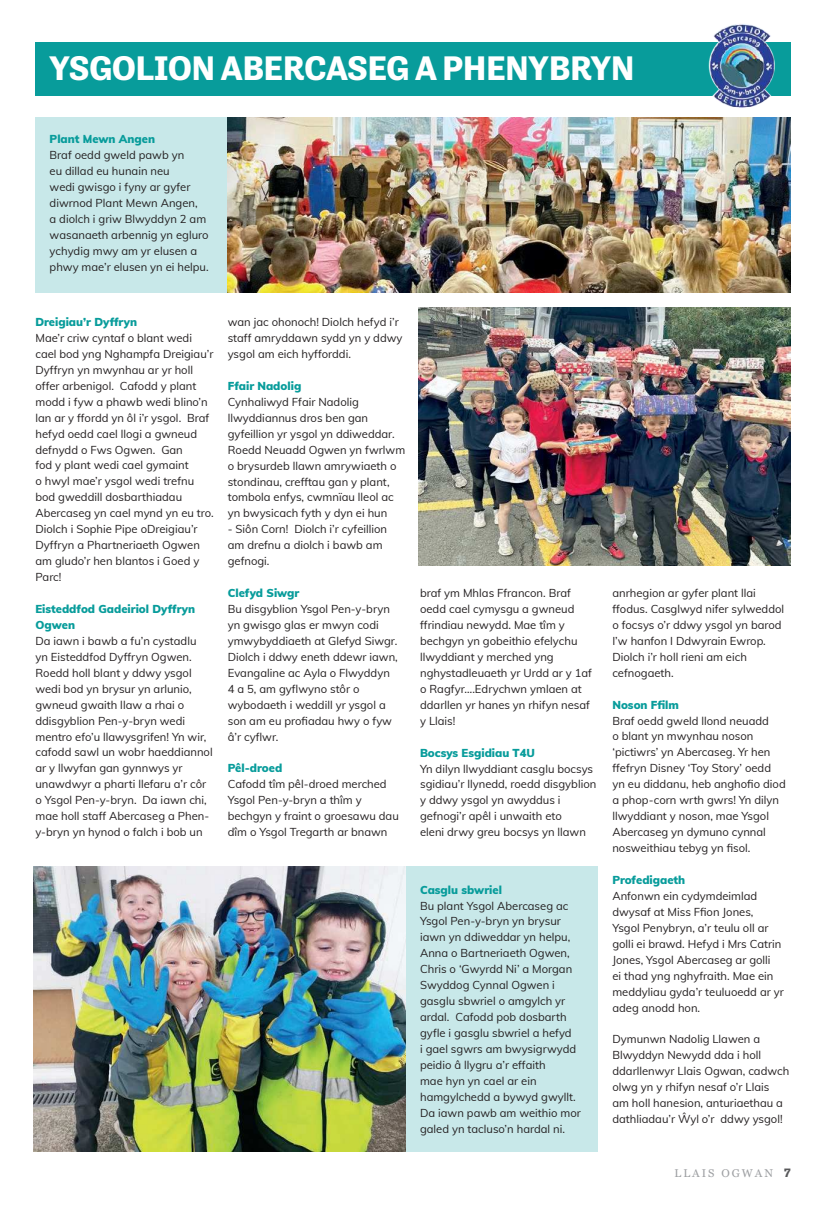
<style>
.page{position:relative;width:826px;height:1205px;background:#fff}
.page>*{position:absolute;margin:0;border:0;box-sizing:border-box;transform-origin:0 0}
.t1{font:700 35px "Tenso";color:#fff}
.t2{font:11.25px/16px "Muli";color:#231f20}
.t3{font:900 11.25px/16px "Muli";color:#089c9b}
.t4{font:11.25px "Georgia";letter-spacing:.18em;color:#9d9fa2}
.s1{font-family:"Tenso";font-weight:700;font-size:12.5px;color:#57585a}
</style>
<div class="page">
<div style="left:35px;top:866px;width:563px;height:286px;background:#c8e8e9"></div>
<div style="left:35px;top:117px;width:755px;height:175px;background:#c8e8e9"></div>
<div style="left:35px;top:42px;width:755px;height:53px;background:#089c9b"></div>
<img style="left:697px;top:24px;width:86px;height:84px">
<img style="left:228px;top:117px;width:562px;height:175px">
<img style="left:34px;top:866px;width:372px;height:286px">
<img style="left:418px;top:308px;width:372px;height:257px">
<h1 class="t1" style="left:50px;top:49px;width:586px">YSGOLION ABERCASEG A PHENYBRYN</h1>
<p class="t3" style="left:50px;top:131px;width:107px">Plant Mewn Angen</p>
<p class="t2" style="left:50px;top:147px;width:161px">Braf oedd gweld pawb yn<br>eu dillad eu hunain neu<br>wedi gwisgo i fyny ar gyfer diwrnod Plant Mewn Angen,<br>a diolch i griw Blwyddyn 2 am wasanaeth arbennig yn egluro ychydig mwy am yr elusen a phwy mae’r elusen yn ei helpu.</p>
<p class="t3" style="left:35px;top:313px;width:103px">Dreigiau’r Dyffryn</p>
<p class="t2" style="left:35px;top:329px;width:180px">Mae’r criw cyntaf o blant wedi cael bod yng Nghampfa Dreigiau’r<br>Dyffryn yn mwynhau ar yr holl offer arbenigol. Cafodd y plant modd i fyw a phawb wedi blino’n lan ar y ffordd yn ôl i’r ysgol. Braf hefyd oedd cael llogi a gwneud defnydd o Fws Ogwen. Gan<br>fod y plant wedi cael gymaint<br>o hwyl mae’r ysgol wedi trefnu bod gweddill dosbarthiadau<br>Abercaseg yn cael mynd yn eu tro.<br>Diolch i Sophie Pipe oDreigiau’r<br>Dyffryn a Phartneriaeth Ogwen am gludo’r hen blantos i Goed y<br>Parc!</p>
<p class="t3" style="left:35px;top:600px;width:161px">Eisteddfod Gadeiriol Dyffryn<br>Ogwen</p>
<p class="t2" style="left:35px;top:632px;width:179px">Da iawn i bawb a fu’n cystadlu<br>yn Eisteddfod Dyffryn Ogwen.<br>Roedd holl blant y ddwy ysgol wedi bod yn brysur yn arlunio, gwneud gwaith llaw a rhai o ddisgyblion Pen-y-bryn wedi mentro efo’u llawysgrifen! Yn wir, cafodd sawl un wobr haeddiannol ar y llwyfan gan gynnwys yr unawdwyr a pharti llefaru a’r côr o Ysgol Pen-y-bryn. Da iawn chi, mae holl staff Abercaseg a Phen&shy;y-bryn yn hynod o falch i bob un</p>
<p class="t2" style="left:228px;top:313px;width:176px">wan jac ohonoch! Diolch hefyd i’r staff amryddawn sydd yn y ddwy ysgol am eich hyfforddi.</p>
<p class="t3" style="left:228px;top:377px;width:75px">Ffair Nadolig</p>
<p class="t2" style="left:228px;top:393px;width:179px">Cynhaliwyd Ffair Nadolig llwyddiannus dros ben gan gyfeillion yr ysgol yn ddiweddar.<br>Roedd Neuadd Ogwen yn fwrlwm o brysurdeb llawn amrywiaeth o stondinau, crefftau gan y plant, tombola enfys, cwmnïau lleol ac yn bwysicach fyth y dyn ei hun</p>
<p class="t2" style="left:228px;top:521px;width:161px">- Siôn Corn! Diolch i’r cyfeillion am drefnu a diolch i bawb am gefnogi.</p>
<p class="t3" style="left:228px;top:584px;width:73px">Clefyd Siwgr</p>
<p class="t2" style="left:228px;top:600px;width:172px">Bu disgyblion Ysgol Pen-y-bryn yn gwisgo glas er mwyn codi ymwybyddiaeth at Glefyd Siwgr.<br>Diolch i ddwy eneth ddewr iawn,<br>Evangaline ac Ayla o Flwyddyn<br>4 a 5, am gyflwyno stôr o wybodaeth i weddill yr ysgol a son am eu profiadau hwy o fyw â’r cyflwr.</p>
<p class="t3" style="left:228px;top:760px;width:56px">Pêl-droed</p>
<p class="t2" style="left:228px;top:776px;width:173px">Cafodd tîm pêl-droed merched<br>Ysgol Pen-y-bryn a thîm y bechgyn y fraint o groesawu dau dîm o Ysgol Tregarth ar bnawn</p>
<p class="t2" style="left:420px;top:584px;width:173px">braf ym Mhlas Ffrancon. Braf oedd cael cymysgu a gwneud ffrindiau newydd. Mae tîm y bechgyn yn gobeithio efelychu llwyddiant y merched yng nghystadleuaeth yr Urdd ar y 1af o Ragfyr….Edrychwn ymlaen at ddarllen yr hanes yn rhifyn nesaf y Llais!</p>
<p class="t3" style="left:420px;top:744px;width:116px">Bocsys Esgidiau T4U</p>
<p class="t2" style="left:420px;top:760px;width:178px">Yn dilyn llwyddiant casglu bocsys sgidiau’r llynedd, roedd disgyblion y ddwy ysgol yn awyddus i gefnogi’r apêl i unwaith eto<br>eleni drwy greu bocsys yn llawn</p>
<p class="t3" style="left:420px;top:881px;width:83px">Casglu sbwriel</p>
<p class="t2" style="left:420px;top:897px;width:162px">Bu plant Ysgol Abercaseg ac<br>Ysgol Pen-y-bryn yn brysur iawn yn ddiweddar yn helpu,<br>Anna o Bartneriaeth Ogwen,<br>Chris o ‘Gwyrdd Ni’ a Morgan<br>Swyddog Cynnal Ogwen i gasglu sbwriel o amgylch yr ardal. Cafodd pob dosbarth gyfle i gasglu sbwriel a hefyd<br>i gael sgwrs am bwysigrwydd peidio â llygru a’r effaith<br>mae hyn yn cael ar ein hamgylchedd a bywyd gwyllt.<br>Da iawn pawb am weithio mor galed yn tacluso’n hardal ni.</p>
<p class="t2" style="left:612px;top:584px;width:173px">anrhegion ar gyfer plant llai ffodus. Casglwyd nifer sylweddol o focsys o’r ddwy ysgol yn barod<br>I’w hanfon I Ddwyrain Ewrop.<br>Diolch i’r holl rieni am eich cefnogaeth.</p>
<p class="t3" style="left:612px;top:696px;width:68px">Noson Ffilm</p>
<p class="t2" style="left:612px;top:712px;width:175px">Braf oedd gweld llond neuadd<br>o blant yn mwynhau noson ‘pictiwrs’ yn Abercaseg. Yr hen ffefryn Disney ‘Toy Story’ oedd yn eu diddanu, heb anghofio diod a phop-corn wrth gwrs! Yn dilyn llwyddiant y noson, mae Ysgol<br>Abercaseg yn dymuno cynnal nosweithiau tebyg yn fisol.</p>
<p class="t3" style="left:612px;top:871px;width:74px">Profedigaeth</p>
<p class="t2" style="left:612px;top:887px;width:173px">Anfonwn ein cydymdeimlad dwysaf at Miss Ffion Jones,<br>Ysgol Penybryn, a’r teulu oll ar golli ei brawd. Hefyd i Mrs Catrin<br>Jones, Ysgol Abercaseg ar golli<br>ei thad yng nghyfraith. Mae ein meddyliau gyda’r teuluoedd ar yr adeg anodd hon.</p>
<p class="t2" style="left:612px;top:1031px;width:178px">Dymunwn Nadolig Llawen a<br>Blwyddyn Newydd dda i holl ddarllenwyr Llais Ogwan, cadwch olwg yn y rhifyn nesaf o’r Llais<br>am holl hanesion, anturiaethau a dathliadau’r Ŵyl o’r ddwy ysgol!</p>
<p class="t4" style="left:674px;top:1164px;width:117px">LLAIS OGWAN <span class="s1">7</span></p>
</div>
